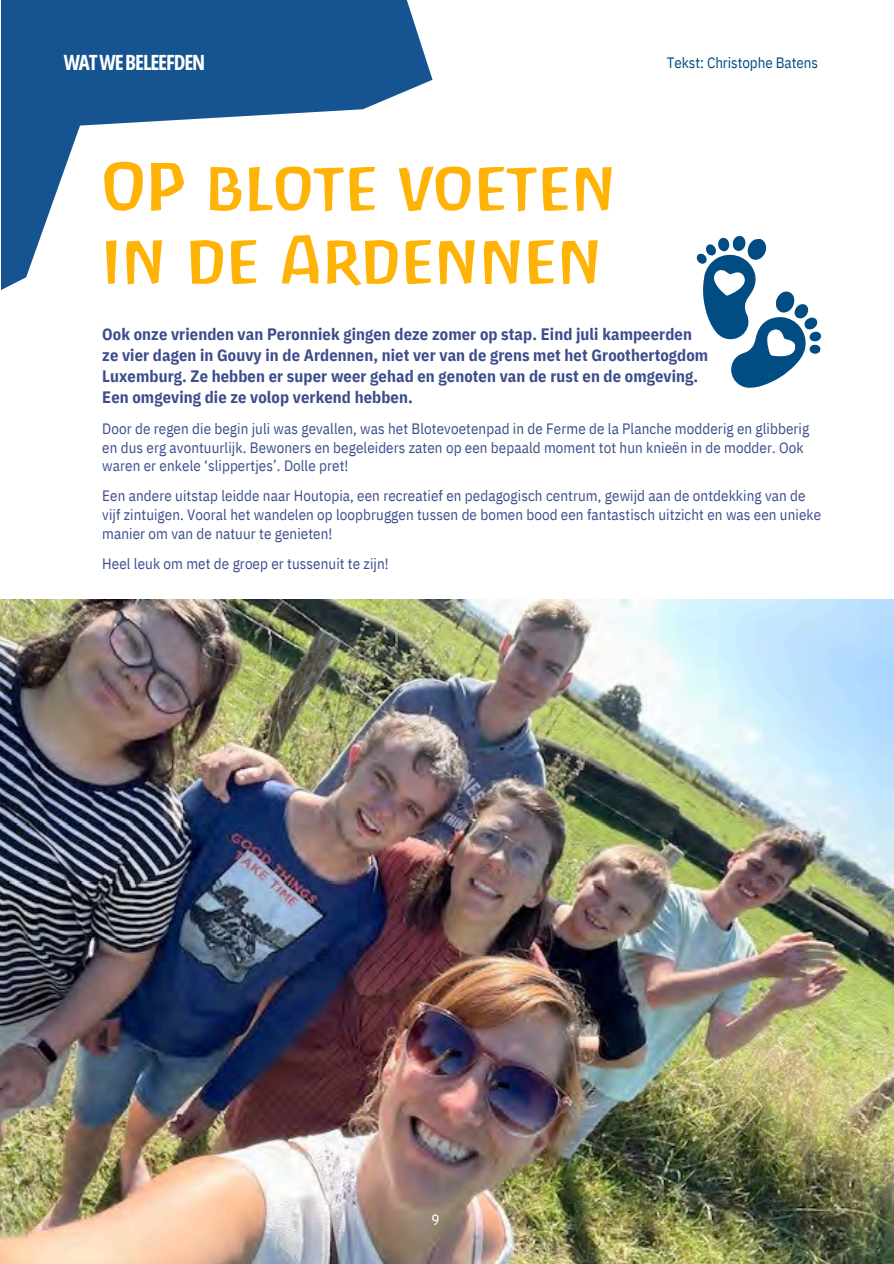
<style>
.page{position:relative;width:894px;height:1264px;background:#fff}
.page>*{position:absolute;margin:0;border:0;box-sizing:border-box;transform-origin:0 0}
.t1{font:61.5px/73.2px "Antropos Freefont";letter-spacing:.005em;color:#ffb306}
.t2{font:700 21px "Open Sans Condensed";letter-spacing:-.05em;color:#fff}
.t3{font:700 16.5px/21px "IBM Plex Sans Cond";letter-spacing:.005em;color:#3d4d8d}
.t4{font:15px/18.8px "IBM Plex Sans Cond";letter-spacing:.005em;color:#3d4d8d}
.t5{font:15px "IBM Plex Sans Cond";letter-spacing:-.005em;color:#014d83}
.t6{font:15px "IBM Plex Sans Cond";color:#fff}
</style>
<div class="page">
<img style="left:0;top:600px;width:893px;height:663px">
<svg style="left:696px;top:235px;width:126px;height:153px"></svg>
<svg style="left:1px;top:0;width:431px;height:290px"></svg>
<p class="t2" style="left:64px;top:47px;width:143px">WAT WE BELEEFDEN</p>
<h1 class="t5" style="left:666px;top:52px;width:153px">Tekst: Christophe Batens</h1>
<h3 class="t1" style="left:102px;top:151px;width:516px">OP blote voeten in de Ardennen</h3>
<p class="t3" style="left:102px;top:323px;width:607px">Ook onze vrienden van Peronniek gingen deze zomer op stap. Eind juli kampeerden ze vier dagen in Gouvy in de Ardennen, niet ver van de grens met het Groothertogdom<br>Luxemburg. Ze hebben er super weer gehad en genoten van de rust en de omgeving.</p>
<p class="t3" style="left:102px;top:386px;width:312px">Een omgeving die ze volop verkend hebben.</p>
<p class="t4" style="left:102px;top:419px;width:708px">Door de regen die begin juli was gevallen, was het Blotevoetenpad in de Ferme de la Planche modderig en glibberig en dus erg avontuurlijk. Bewoners en begeleiders zaten op een bepaald moment tot hun knieën in de modder. Ook waren er enkele ‘slippertjes’. Dolle pret!</p>
<p class="t4" style="left:102px;top:486px;width:704px">Een andere uitstap leidde naar Houtopia, een recreatief en pedagogisch centrum, gewijd aan de ontdekking van de</p>
<p class="t4" style="left:102px;top:505px;width:720px">vijf zintuigen. Vooral het wandelen op loopbruggen tussen de bomen bood een fantastisch uitzicht en was een unieke manier om van de natuur te genieten!</p>
<p class="t4" style="left:102px;top:554px;width:288px">Heel leuk om met de groep er tussenuit te zijn!</p>
<p class="t6" style="left:431px;top:1209px;width:10px">9</p>
</div>
